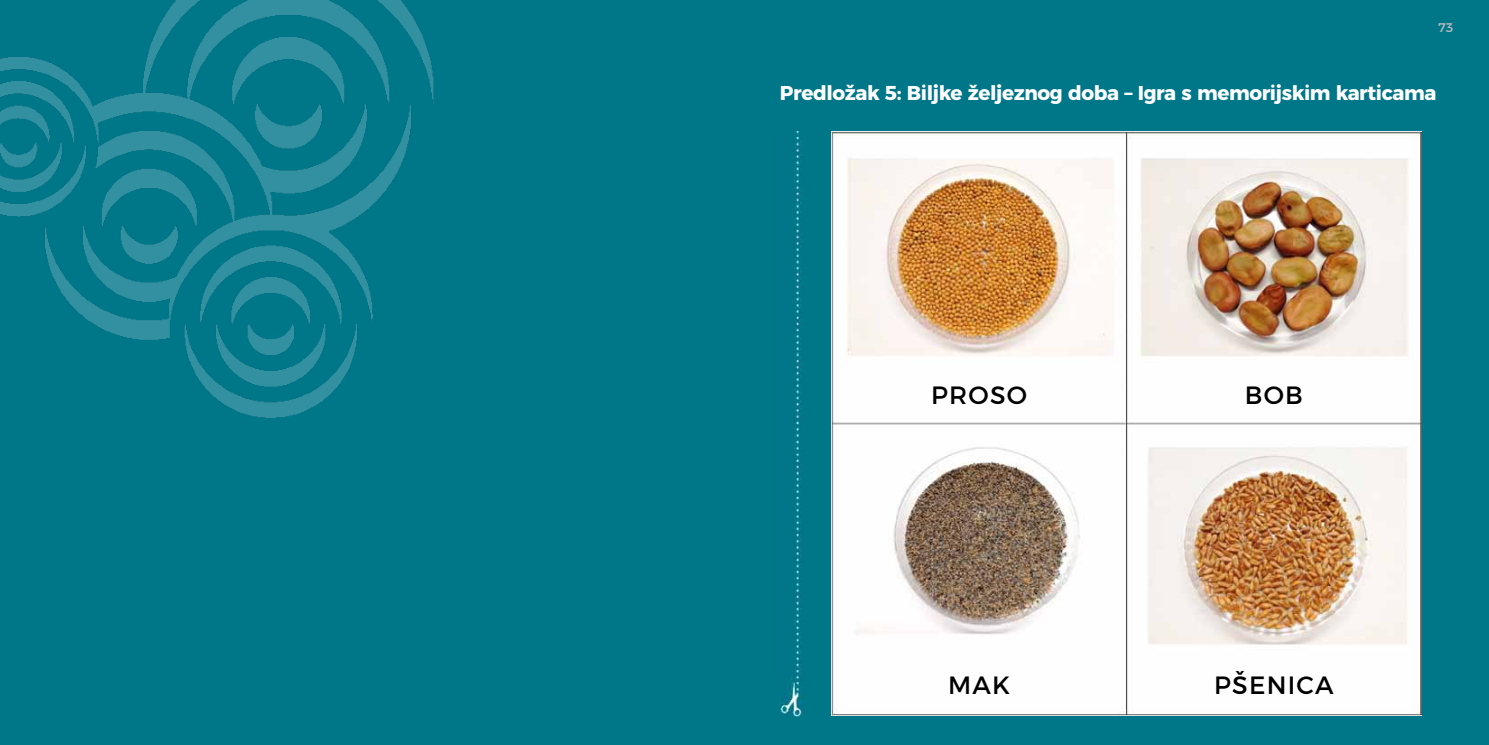
<style>
.page{position:relative;width:1489px;height:745px;background:#fff}
.page>*{position:absolute;margin:0;border:0;box-sizing:border-box;transform-origin:0 0}
.t1{font:25px "Montserrat";letter-spacing:.05em;color:#000}
.t2{font:700 20px "Montserrat";letter-spacing:-.02em;color:#fff}
.t3{font:12.5px "Montserrat";color:#bfc0c1}
</style>
<div class="page">
<div style="left:0;top:0;width:1488px;height:744px;background:#007689"></div>
<img style="left:0;top:0;width:434px;height:418px">
<img style="left:780px;top:131px;width:23px;height:585px">
<img style="left:831px;top:132px;width:590px;height:583px">
<p class="t3" style="left:1437px;top:17px;width:17px">73</p>
<p class="t2" style="left:780px;top:77px;width:658px">Predložak 5: Biljke željeznog doba – Igra s memorijskim karticama</p>
<p class="t1" style="left:931px;top:375px;width:97px">PROSO</p>
<p class="t1" style="left:1244px;top:375px;width:60px">BOB</p>
<p class="t1" style="left:948px;top:664px;width:64px">MAK</p>
<p class="t1" style="left:1214px;top:664px;width:121px">PŠENICA</p>
</div>
